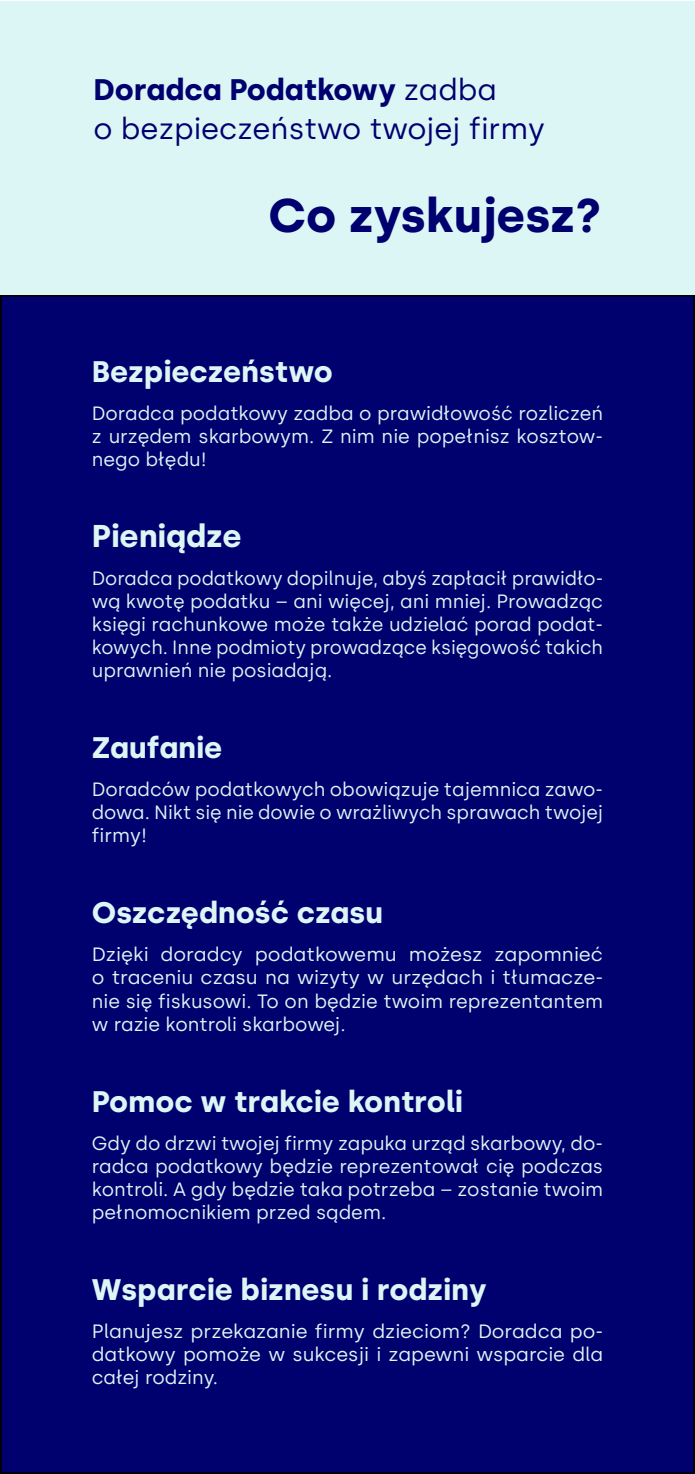
<style>
.page{position:relative;width:695px;height:1474px;background:#fff}
.page>*{position:absolute;margin:0;border:0;box-sizing:border-box;transform-origin:0 0}
.t1{font:700 47.25px "Silka";color:#00006e}
.t2{font:700 31.5px "Silka";color:#dcf5f5}
.t3{font:700 29.75px "Silka";color:#dcf5f5}
.t4{font:29.75px/38.5px "Silka";color:#00006e}
.t5{font:19.25px/23.1px "Silka";color:#dcf5f5;text-align:justify}
.s1{font-weight:700}
</style>
<div class="page">
<div style="left:1px;top:296px;width:693px;height:1176px;background:#00006e"></div>
<div style="left:0;top:1px;width:694px;height:294px;background:#dcf5f5"></div>
<h3 class="t4" style="left:93px;top:71px;width:453px"><span class="s1">Doradca Podatkowy</span> zadba<br>o bezpieczeństwo twojej firmy</h3>
<h1 class="t1" style="left:268px;top:187px;width:334px">Co zyskujesz?</h1>
<h3 class="t3" style="left:92px;top:353px;width:242px">Bezpieczeństwo</h3>
<p class="t5" style="left:92px;top:401px;width:512px">Doradca podatkowy zadba o prawidłowość rozliczeń z urzędem skarbowym. Z nim nie popełnisz kosztow&shy;nego błędu!</p>
<h2 class="t2" style="left:92px;top:517px;width:151px">Pieniądze</h2>
<p class="t5" style="left:92px;top:566px;width:512px">Doradca podatkowy dopilnuje, abyś zapłacił prawidło&shy;wą kwotę podatku – ani więcej, ani mniej. Prowadząc księgi rachunkowe może także udzielać porad podat&shy;kowych. Inne podmioty prowadzące księgowość takich uprawnień nie posiadają.</p>
<h3 class="t3" style="left:92px;top:730px;width:132px">Zaufanie</h3>
<p class="t5" style="left:92px;top:778px;width:512px">Doradców podatkowych obowiązuje tajemnica zawo&shy;dowa. Nikt się nie dowie o wrażliwych sprawach twojej firmy!</p>
<h3 class="t3" style="left:92px;top:895px;width:293px">Oszczędność czasu</h3>
<p class="t5" style="left:92px;top:943px;width:512px">Dzięki doradcy podatkowemu możesz zapomnieć o traceniu czasu na wizyty w urzędach i tłumacze&shy;nie się fiskusowi. To on będzie twoim reprezentantem w razie kontroli skarbowej.</p>
<h3 class="t3" style="left:92px;top:1083px;width:372px">Pomoc w trakcie kontroli</h3>
<p class="t5" style="left:92px;top:1131px;width:512px">Gdy do drzwi twojej firmy zapuka urząd skarbowy, do&shy;radca podatkowy będzie reprezentował cię podczas kontroli. A gdy będzie taka potrzeba – zostanie twoim pełnomocnikiem przed sądem.</p>
<h3 class="t3" style="left:92px;top:1271px;width:396px">Wsparcie biznesu i rodziny</h3>
<p class="t5" style="left:92px;top:1319px;width:512px">Planujesz przekazanie firmy dzieciom? Doradca po&shy;datkowy pomoże w sukcesji i zapewni wsparcie dla całej rodziny.</p>
</div>
